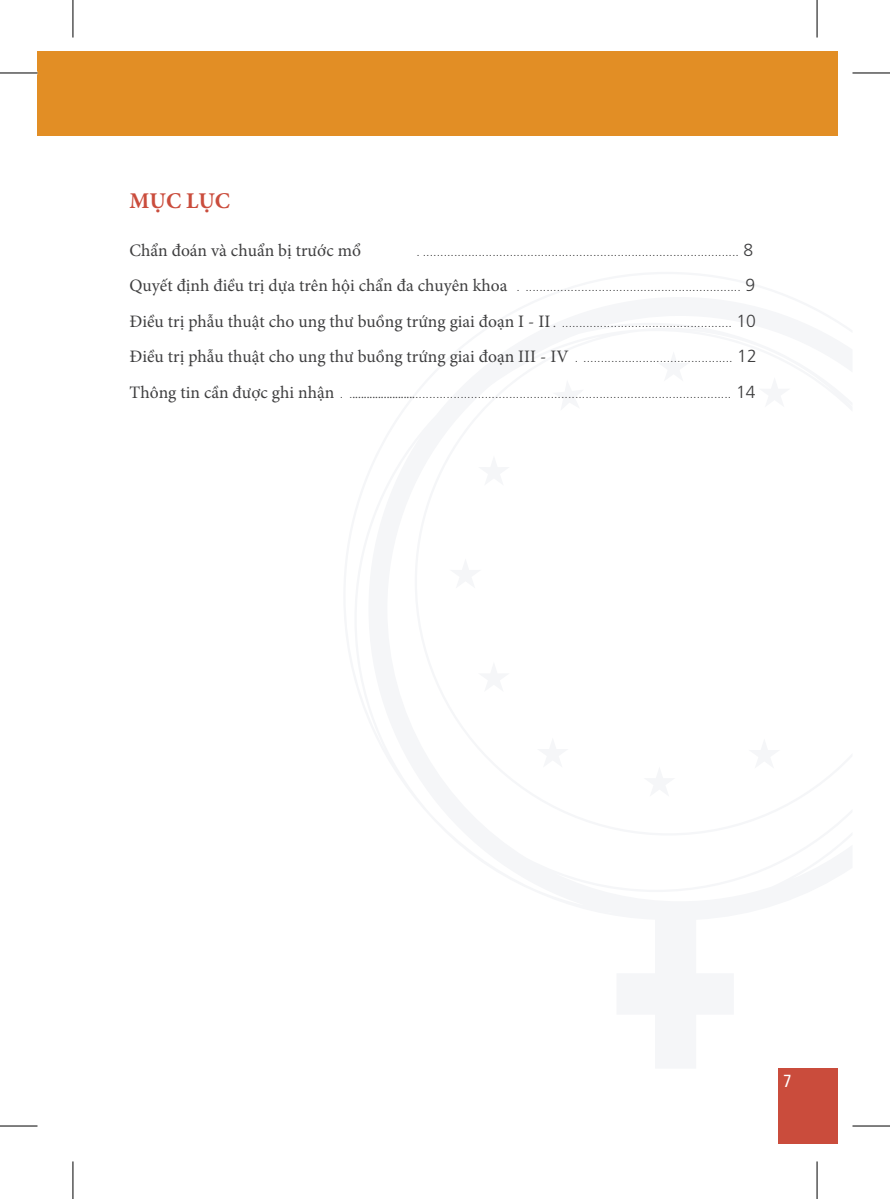
<style>
.page{position:relative;width:890px;height:1199px;background:#fff}
.page>*{position:absolute;margin:0;border:0;box-sizing:border-box;transform-origin:0 0}
.t1{font:700 22.5px "Minion Pro";color:#ca4c3c}
.t2{font:17.5px "Minion Pro";color:#3e3e3f}
.t3{font:condensed 17.5px "Frutiger CE";color:#fff}
.t4{font:300 12.5px "Frutiger LT";color:#3e3e3f}
.s1{font-size:17.5px}
.s2{font-family:"Minion Pro";font-weight:400;font-size:17.5px}
.s3{font-family:"Minion Pro";font-weight:400}
.s4{font-family:"Frutiger LT";font-weight:300;font-size:12.5px}
.s5{font-family:"Frutiger LT";font-weight:300}
</style>
<div class="page">
<div style="left:38px;top:51px;width:800px;height:85px;background:#e28e25"></div>
<div style="left:778px;top:1068px;width:60px;height:75px;background:#ca4c3c"></div>
<svg style="left:816px;top:0;width:1px;height:37px"></svg>
<svg style="left:816px;top:1161px;width:1px;height:37px"></svg>
<hr style="left:0;top:73px;width:38px;height:1px;background:#000">
<hr style="left:852px;top:73px;width:38px;height:1px;background:#000">
<hr style="left:0;top:1125px;width:38px;height:1px;background:#000">
<hr style="left:852px;top:1125px;width:38px;height:1px;background:#000">
<hr style="left:73px;top:0;width:1px;height:37px;background:#000">
<hr style="left:73px;top:1161px;width:1px;height:37px;background:#000">
<hr style="left:817px;top:0;width:1px;height:37px;background:#000">
<hr style="left:817px;top:1161px;width:1px;height:37px;background:#000">
<h1 class="t1" style="left:130px;top:185px;width:102px">MỤC LỤC</h1>
<h2 class="t2" style="left:130px;top:239px;width:233px">Chẩn đoán và chuẩn bị trước mổ</h2>
<p class="t4" style="left:417px;top:245px;width:338px">. ........................................................................................... <span class="s1">8</span></p>
<p class="t4" style="left:130px;top:280px;width:627px"><span class="s2">Quyết định điều trị dựa trên hội chẩn đa chuyên khoa</span> . .............................................................. <span class="s1">9</span></p>
<p class="t4" style="left:130px;top:315px;width:628px"><span class="s2">Điều trị phẫu thuật cho ung thư buồng trứng giai đoạn I - II</span> <span class="s3">.</span> ................................................. <span class="s1">10</span></p>
<h2 class="t2" style="left:130px;top:345px;width:629px">Điều trị phẫu thuật cho ung thư buồng trứng giai đoạn III - IV <span class="s4">. ...........................................</span> <span class="s5">12</span></h2>
<p class="t4" style="left:130px;top:386px;width:627px"><span class="s2">Thông tin cần được ghi nhận</span> . .<span class="s3">......................</span>........................................................................................... <span class="s1">14</span></p>
<h2 class="t3" style="left:783px;top:1070px;width:10px">7</h2>
</div>
